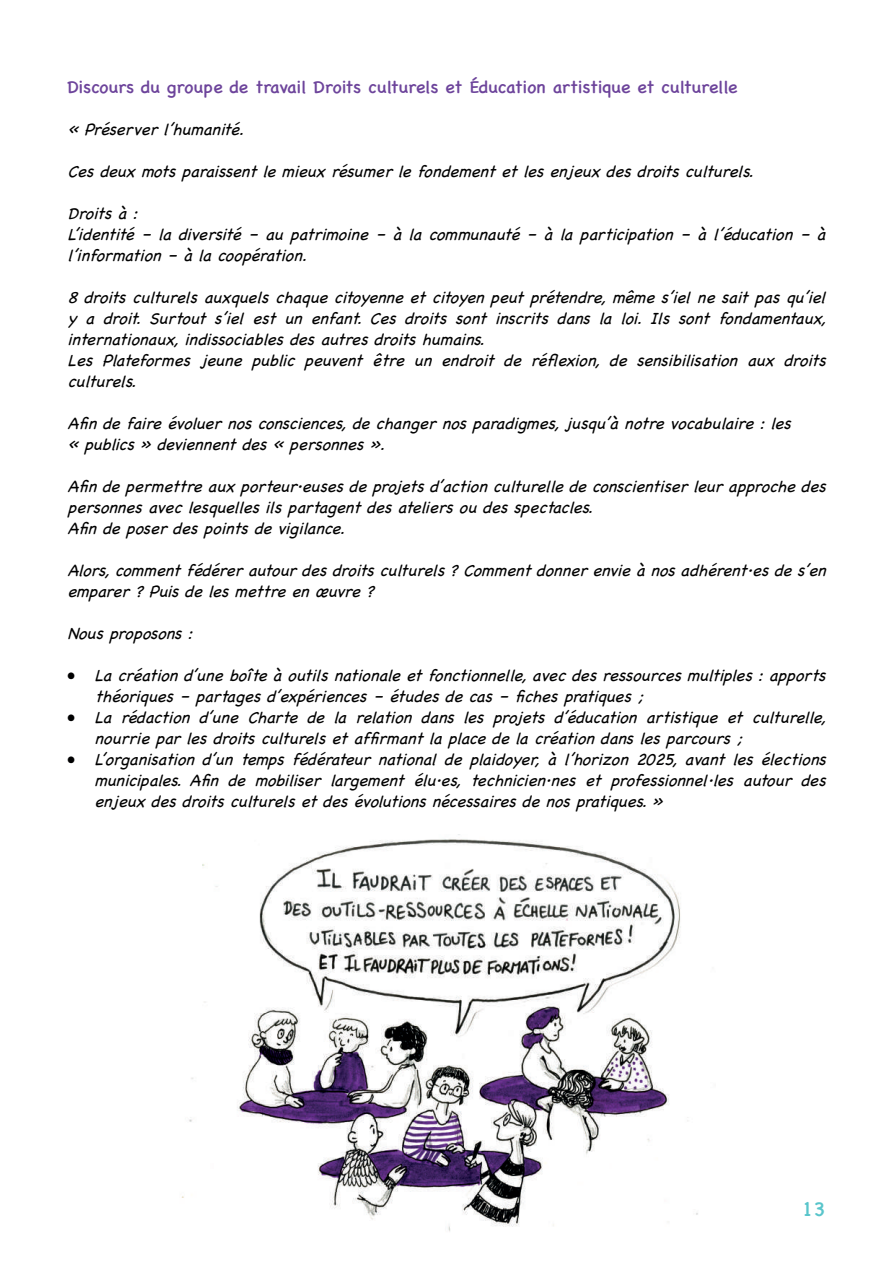
<style>
.page{position:relative;width:893px;height:1263px;background:#fff}
.page>*{position:absolute;margin:0;border:0;box-sizing:border-box;transform-origin:0 0}
.t1{font:21px "Chalkboard SE";color:#59c5cb}
.t2{font:18px "Chalkboard SE";color:#6d449b}
.t3{font:italic 300 16.5px/21px "Chalkboard SE";color:#000001}
.s1{font-style:normal}
</style>
<div class="page">
<img style="left:182px;top:839px;width:516px;height:393px">
<p class="t2" style="left:68px;top:71px;width:671px">Discours du groupe de travail Droits culturels et Éducation artistique et culturelle</p>
<p class="t3" style="left:68px;top:117px;width:185px">«Préserverl’humanité.</p>
<p class="t3" style="left:68px;top:159px;width:695px">Cesdeuxmotsparaissentlemieuxrésumerlefondementetlesenjeuxdesdroitsculturels.</p>
<p class="t3" style="left:67px;top:201px;width:767px">Droitsà:<br>L’identité–ladiversité–aupatrimoine–àlacommunauté–àlaparticipation–àl’éducation–à l’information–àlacoopération.</p>
<p class="t3" style="left:67px;top:285px;width:767px">8droitsculturelsauxquelschaquecitoyenneetcitoyenpeutprétendre,mêmes’ielnesaitpasqu’iel y a droit.Surtout s’iel est un enfant.Ces droits sont inscrits dans la loi.Ils sont fondamentaux, internationaux,indissociablesdesautresdroitshumains.<br>Les Plateformes jeune public peuvent être un endroit de réflexion, de sensibilisation aux droits culturels.</p>
<p class="t3" style="left:67px;top:411px;width:732px">Afindefaireévoluernosconsciences,dechangernosparadigmes,jusqu’ànotrevocabulaire:les «publics»deviennentdes«personnes».</p>
<p class="t3" style="left:67px;top:474px;width:767px">Afindepermettreauxporteur·eusesdeprojetsd’actionculturelledeconscientiserleurapprochedes personnesaveclesquellesilspartagentdesateliersoudesspectacles.<br>Afindeposerdespointsdevigilance.</p>
<p class="t3" style="left:67px;top:558px;width:767px">Alors,commentfédérerautourdesdroitsculturels?Commentdonnerenvieànosadhérent·esdes’en emparer?Puisdelesmettreenœuvre?</p>
<p class="t3" style="left:67px;top:621px;width:134px">Nousproposons:</p>
<p class="t3" style="left:94px;top:663px;width:740px;text-indent:-27px"><span class="s1">•</span> Lacréationd’uneboîteàoutilsnationaleetfonctionnelle,avecdesressourcesmultiples:apports théoriques–partagesd’expériences–étudesdecas–fichespratiques;</p>
<p class="t3" style="left:94px;top:705px;width:740px;text-indent:-27px"><span class="s1">•</span> La rédaction d’une Charte de la relation dans les projets d’éducation artistique et culturelle, nourrieparlesdroitsculturelsetaffirmantlaplacedelacréationdanslesparcours;</p>
<p class="t3" style="left:94px;top:747px;width:740px;text-align:justify;text-indent:-27px"><span class="s1">•</span> L’organisationd’untempsfédérateurnationaldeplaidoyer,àl’horizon2025,avantlesélections municipales.Afin de mobiliser largement élu·es, technicien·nes et professionnel·les autour des enjeuxdesdroitsculturelsetdesévolutionsnécessairesdenospratiques.»</p>
<p class="t1" style="left:802px;top:1190px;width:25px">13</p>
</div>
